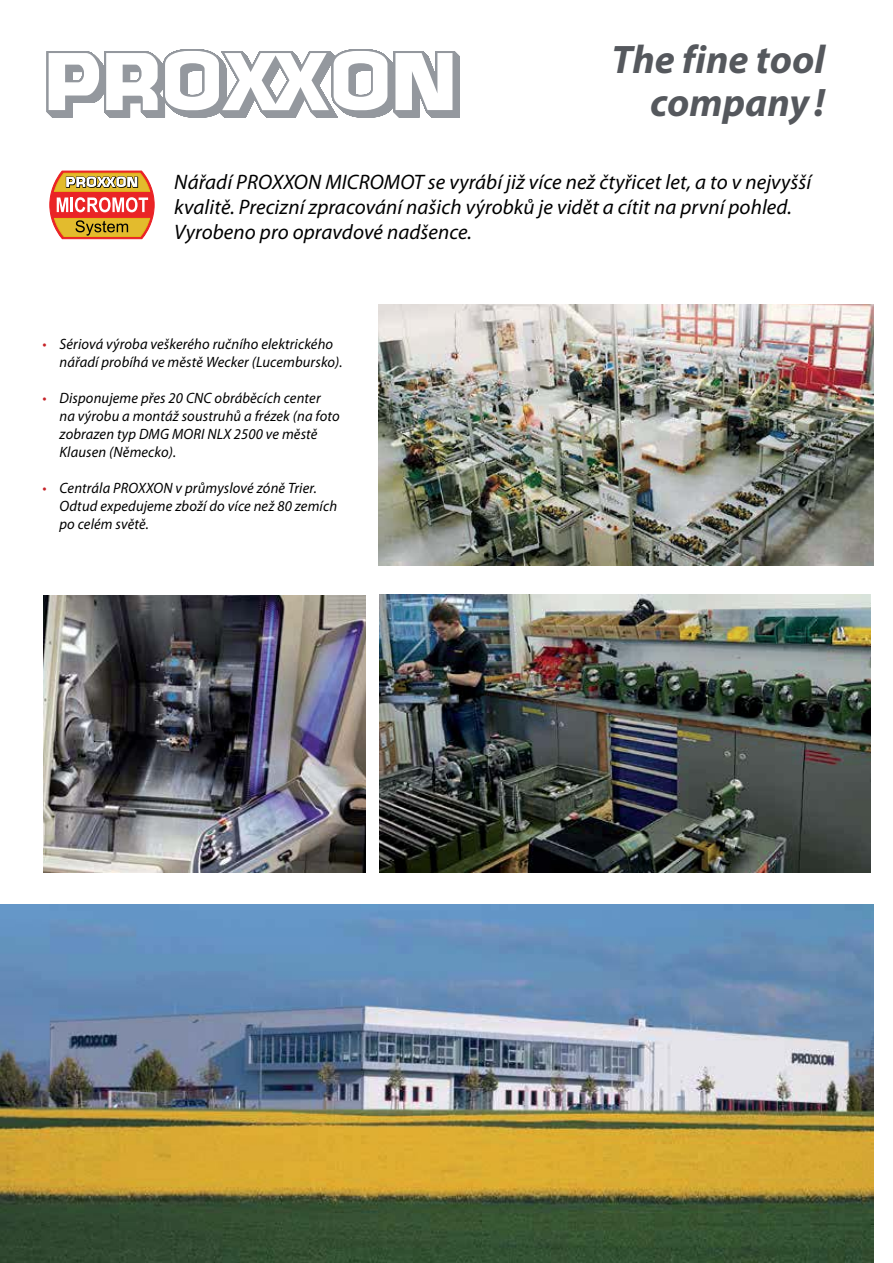
<style>
.page{position:relative;width:893px;height:1263px;background:#fff}
.page>*{position:absolute;margin:0;border:0;box-sizing:border-box;transform-origin:0 0}
.t1{font:italic 700 39.9px/43.2px "Myriad Pro";color:#55585d;text-align:right}
.t2{font:italic 21px/25.2px "Myriad Pro";letter-spacing:.005em;color:#000}
.t3{font:italic 15px/18px "Myriad Pro";letter-spacing:.01em;color:#000}
.t4{font:italic 15px "Myriad Pro";color:#c62328}
</style>
<div class="page">
<img style="left:0;top:904px;width:873px;height:359px">
<img style="left:380px;top:594px;width:490px;height:279px">
<img style="left:378px;top:304px;width:495px;height:262px">
<svg style="left:49px;top:170px;width:106px;height:70px"></svg>
<img style="left:44px;top:595px;width:322px;height:278px">
<svg style="left:47px;top:49px;width:413px;height:69px"></svg>
<h1 class="t1" style="left:611px;top:40px;width:215px">The fine tool company !</h1>
<h2 class="t2" style="left:174px;top:170px;width:638px">Nářadí PROXXON MICROMOT se vyrábí již více než čtyřicet let, a to v nejvyšší kvalitě. Precizní zpracování našich výrobků je vidět a cítit na první pohled.<br>Vyrobeno pro opravdové nadšence.</h2>
<p class="t4" style="left:42px;top:338px;width:6px">•</p>
<p class="t4" style="left:42px;top:392px;width:6px">•</p>
<p class="t4" style="left:42px;top:482px;width:6px">•</p>
<p class="t3" style="left:59px;top:336px;width:285px">Sériová výroba veškerého ručního elektrického nářadí probíhá ve městě Wecker (Lucembursko).</p>
<p class="t3" style="left:59px;top:390px;width:282px">Disponujeme přes 20 CNC obráběcích center na výrobu a montáž soustruhů a frézek (na foto zobrazen typ DMG MORI NLX 2500 ve městě Klausen (Německo).</p>
<p class="t3" style="left:59px;top:480px;width:279px">Centrála PROXXON v průmyslové zóně Trier.<br>Odtud expedujeme zboží do více než 80 zemích po celém světě.</p>
</div>
